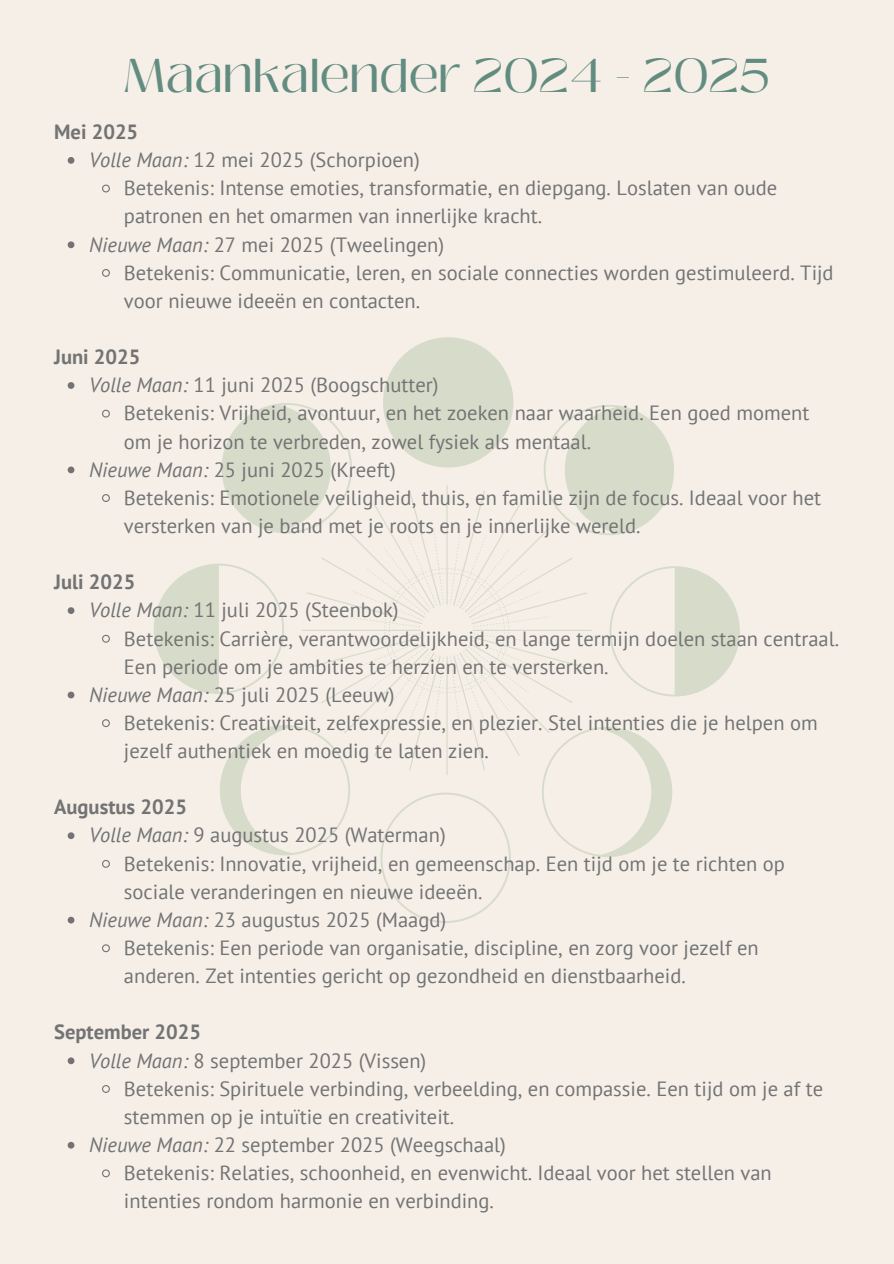
<style>
.page{position:relative;width:894px;height:1264px;background:#fff}
.page>*{position:absolute;margin:0;border:0;box-sizing:border-box;transform-origin:0 0}
.t1{font:47.25px "Black Mango";color:#638c80}
.t2{font:20.55px/28.2px "PT Sans";color:#737373}
.t3{font:700 20.55px "PT Sans";color:#737373}
.s1{font-style:italic}
</style>
<div class="page">
<div style="left:0;top:0;width:893px;height:1263px;background:#f5efe8"></div>
<svg style="left:154px;top:403px;width:585px;height:519px"></svg>
<div style="left:383px;top:337px;width:130px;height:130px;background:#d7dbca;border-radius:50%"></div>
<svg style="left:68px;top:157px;width:6px;height:7px"></svg>
<svg style="left:102px;top:184px;width:8px;height:9px"></svg>
<svg style="left:68px;top:241px;width:6px;height:7px"></svg>
<svg style="left:102px;top:269px;width:8px;height:8px"></svg>
<svg style="left:68px;top:382px;width:6px;height:7px"></svg>
<svg style="left:102px;top:409px;width:8px;height:9px"></svg>
<svg style="left:68px;top:466px;width:6px;height:7px"></svg>
<svg style="left:102px;top:494px;width:8px;height:8px"></svg>
<svg style="left:68px;top:607px;width:6px;height:7px"></svg>
<svg style="left:102px;top:634px;width:8px;height:9px"></svg>
<svg style="left:68px;top:691px;width:6px;height:7px"></svg>
<svg style="left:102px;top:719px;width:8px;height:8px"></svg>
<svg style="left:68px;top:832px;width:6px;height:7px"></svg>
<svg style="left:102px;top:860px;width:8px;height:8px"></svg>
<svg style="left:68px;top:916px;width:6px;height:7px"></svg>
<svg style="left:102px;top:944px;width:8px;height:9px"></svg>
<svg style="left:68px;top:1057px;width:6px;height:7px"></svg>
<svg style="left:102px;top:1085px;width:8px;height:8px"></svg>
<svg style="left:68px;top:1141px;width:6px;height:7px"></svg>
<svg style="left:102px;top:1169px;width:8px;height:9px"></svg>
<p class="t1" style="left:123px;top:40px;width:648px">Maankalender 2024 - 2025</p>
<h1 class="t3" style="left:54px;top:118px;width:86px">Mei 2025</h1>
<h2 class="t2" style="left:89px;top:145px;width:332px"><span class="s1">Volle Maan:</span> 12 mei 2025 (Schorpioen)</h2>
<p class="t2" style="left:124px;top:173px;width:654px">Betekenis: Intense emoties, transformatie, en diepgang. Loslaten van oude patronen en het omarmen van innerlijke kracht.</p>
<p class="t2" style="left:89px;top:230px;width:356px"><span class="s1">Nieuwe Maan:</span> 27 mei 2025 (Tweelingen)</p>
<p class="t2" style="left:124px;top:258px;width:711px">Betekenis: Communicatie, leren, en sociale connecties worden gestimuleerd. Tijd voor nieuwe ideeën en contacten.</p>
<p class="t3" style="left:54px;top:343px;width:88px">Juni 2025</p>
<h2 class="t2" style="left:89px;top:370px;width:351px"><span class="s1">Volle Maan:</span> 11 juni 2025 (Boogschutter)</h2>
<p class="t2" style="left:124px;top:398px;width:686px">Betekenis: Vrijheid, avontuur, en het zoeken naar waarheid. Een goed moment om je horizon te verbreden, zowel fysiek als mentaal.</p>
<p class="t2" style="left:89px;top:455px;width:308px"><span class="s1">Nieuwe Maan:</span> 25 juni 2025 (Kreeft)</p>
<p class="t2" style="left:124px;top:483px;width:698px">Betekenis: Emotionele veiligheid, thuis, en familie zijn de focus. Ideaal voor het versterken van je band met je roots en je innerlijke wereld.</p>
<p class="t3" style="left:54px;top:568px;width:83px">Juli 2025</p>
<h2 class="t2" style="left:89px;top:595px;width:311px"><span class="s1">Volle Maan:</span> 11 juli 2025 (Steenbok)</h2>
<p class="t2" style="left:124px;top:623px;width:716px">Betekenis: Carrière, verantwoordelijkheid, en lange termijn doelen staan centraal.<br>Een periode om je ambities te herzien en te versterken.</p>
<p class="t2" style="left:89px;top:680px;width:307px"><span class="s1">Nieuwe Maan:</span> 25 juli 2025 (Leeuw)</p>
<p class="t2" style="left:124px;top:708px;width:695px">Betekenis: Creativiteit, zelfexpressie, en plezier. Stel intenties die je helpen om jezelf authentiek en moedig te laten zien.</p>
<p class="t3" style="left:54px;top:793px;width:134px">Augustus 2025</p>
<h2 class="t2" style="left:89px;top:820px;width:358px"><span class="s1">Volle Maan:</span> 9 augustus 2025 (Waterman)</h2>
<p class="t2" style="left:124px;top:848px;width:662px">Betekenis: Innovatie, vrijheid, en gemeenschap. Een tijd om je te richten op sociale veranderingen en nieuwe ideeën.</p>
<p class="t2" style="left:89px;top:905px;width:358px"><span class="s1">Nieuwe Maan:</span> 23 augustus 2025 (Maagd)</p>
<p class="t2" style="left:124px;top:933px;width:636px">Betekenis: Een periode van organisatie, discipline, en zorg voor jezelf en anderen. Zet intenties gericht op gezondheid en dienstbaarheid.</p>
<p class="t3" style="left:54px;top:1018px;width:148px">September 2025</p>
<h2 class="t2" style="left:89px;top:1045px;width:339px"><span class="s1">Volle Maan:</span> 8 september 2025 (Vissen)</h2>
<p class="t2" style="left:124px;top:1073px;width:700px">Betekenis: Spirituele verbinding, verbeelding, en compassie. Een tijd om je af te stemmen op je intuïtie en creativiteit.</p>
<p class="t2" style="left:89px;top:1130px;width:418px"><span class="s1">Nieuwe Maan:</span> 22 september 2025 (Weegschaal)</p>
<p class="t2" style="left:124px;top:1158px;width:649px">Betekenis: Relaties, schoonheid, en evenwicht. Ideaal voor het stellen van intenties rondom harmonie en verbinding.</p>
</div>
